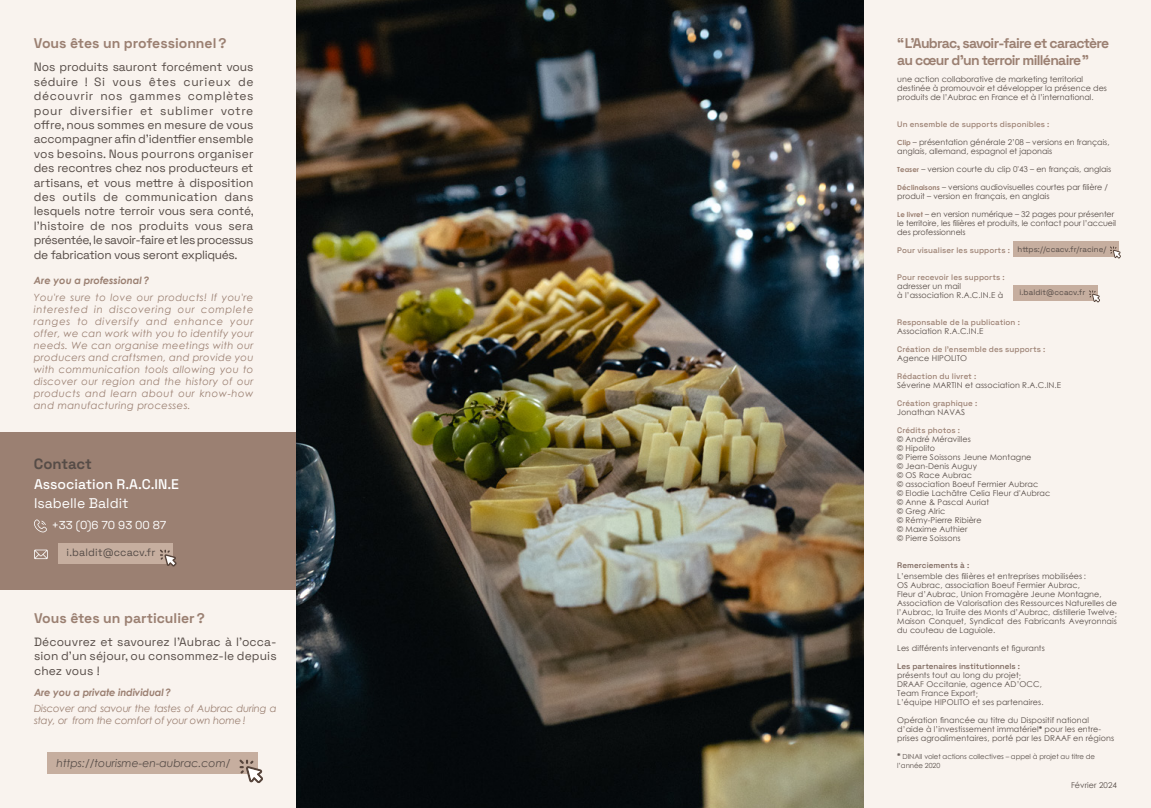
<style>
.page{position:relative;width:1151px;height:808px;background:#fff}
.page>*{position:absolute;margin:0;border:0;box-sizing:border-box;transform-origin:0 0}
.t1{font:300 14.9px "Space Grotesk";letter-spacing:-.005em;color:#564c47}
.t2{font:300 14px/16.8px "Space Grotesk";letter-spacing:-.05em;color:#9b8072}
.t3{font:300 14px "Space Grotesk";color:#9b8072}
.t4{font:300 14px/19px "Space Grotesk";color:#fff}
.t5{font:300 12px/14.4px "Space Grotesk";letter-spacing:-.015em;color:#564c47;text-align:justify}
.t6{font:300 11.5px "Space Grotesk";color:#fff}
.t7{font:italic 10.8px "Century Gothic";color:#564c47}
.t8{font:300 10.6px "Space Grotesk";letter-spacing:.01em;color:#564c47}
.t9{font:italic 10px/12px "Century Gothic";letter-spacing:-.015em;color:#9b8072;text-align:justify}
.t10{font:italic 700 10px "Century Gothic";letter-spacing:-.015em;color:#9b8072}
.t11{font:8px/9px "Century Gothic";letter-spacing:.01em;color:#564c47}
.t12{font:300 8px "Space Grotesk";letter-spacing:.01em;color:#9b8072}
.t13{font:8px/9px "Century Gothic";letter-spacing:-.01em;color:#564c47}
.t14{font:300 8px "Space Grotesk";color:#786258}
.t15{font:300 7.9px "Space Grotesk";letter-spacing:.01em;color:#564c47}
.t16{font:7px/9.6px "Century Gothic";letter-spacing:-.01em;color:#564c47}
.s1{font-weight:700;font-size:7px;color:#9b8072}
.s2{font-weight:700}
.s3{font-weight:700;font-size:8px}
</style>
<div class="page">
<div style="left:0;top:553px;width:297px;height:255px;background:#f9f3ee"></div>
<div style="left:0;top:432px;width:297px;height:157px;background:#9b8072"></div>
<div style="left:0;top:0;width:297px;height:432px;background:#f9f3ee"></div>
<div style="left:863px;top:0;width:288px;height:808px;background:#f9f3ee"></div>
<img style="left:297px;top:0;width:566px;height:808px">
<div style="left:48px;top:752px;width:210px;height:22px;background:#c6ae9f"></div>
<svg style="left:239px;top:759px;width:24px;height:24px"></svg>
<div style="left:1013px;top:285px;width:85px;height:15px;background:#c6ae9f"></div>
<svg style="left:1089px;top:290px;width:11px;height:13px"></svg>
<div style="left:58px;top:543px;width:115px;height:21px;background:#c6ae9f"></div>
<svg style="left:160px;top:549px;width:17px;height:18px"></svg>
<div style="left:1013px;top:241px;width:106px;height:15px;background:#c6ae9f"></div>
<svg style="left:1110px;top:246px;width:11px;height:13px"></svg>
<svg style="left:34px;top:519px;width:13px;height:13px"></svg>
<svg style="left:34px;top:550px;width:14px;height:9px"></svg>
<h2 class="t3" style="left:34px;top:33px;width:194px">Vous êtes un professionnel ?</h2>
<p class="t5" style="left:34px;top:59px;width:222px">Nos produits sauront forcément vous séduire ! Si vous êtes curieux de découvrir nos gammes complètes pour diversifier et sublimer votre offre, nous sommes en mesure de vous accompagner afin d’identfier ensemble vos besoins. Nous pourrons organiser des recontres chez nos producteurs et artisans, et vous mettre à disposition des outils de communication dans lesquels notre terroir vous sera conté, l’histoire de nos produits vous sera présentée, le savoir-faire et les processus de fabrication vous seront expliqués.</p>
<p class="t10" style="left:34px;top:273px;width:117px">Are you a professional ?</p>
<p class="t9" style="left:34px;top:291px;width:221px">You're sure to love our products! If you're interested in discovering our complete ranges to diversify and enhance your offer, we can work with you to identify your needs. We can organise meetings with our producers and craftsmen, and provide you with communication tools allowing you to discover our region and the history of our products and learn about our know-how and manufacturing processes.</p>
<h1 class="t1" style="left:34px;top:453px;width:60px">Contact</h1>
<h2 class="t4" style="left:34px;top:473px;width:147px">Association R.A.C.IN.E<br>Isabelle Baldit</h2>
<h3 class="t6" style="left:52px;top:516px;width:116px">+33 (0)6 70 93 00 87</h3>
<h3 class="t8" style="left:67px;top:545px;width:90px">i.baldit@ccacv.fr</h3>
<h2 class="t3" style="left:34px;top:607px;width:172px">Vous êtes un particulier ?</h2>
<h3 class="t5" style="left:34px;top:634px;width:244px">Découvrez et savourez l’Aubrac à l’occa&shy;sion d’un séjour, ou consommez-le depuis chez vous !</h3>
<p class="t10" style="left:34px;top:684px;width:138px">Are you a private individual ?</p>
<p class="t9" style="left:34px;top:702px;width:244px">Discover and savour the tastes of Aubrac during a stay, or from the comfort of your own home !</p>
<h3 class="t7" style="left:57px;top:756px;width:175px">https://tourisme-en-aubrac.com/</h3>
<h2 class="t2" style="left:897px;top:34px;width:213px">“ L’Aubrac, savoir-faire et caractère au cœur d’un terroir millénaire "</h2>
<p class="t11" style="left:897px;top:74px;width:211px">une action collaborative de marketing territorial destinée à promouvoir et développer la présence des produits de l’Aubrac en France et à l’international.</p>
<p class="t12" style="left:897px;top:118px;width:154px">Un ensemble de supports disponibles :</p>
<p class="t11" style="left:897px;top:137px;width:214px"><span class="s1">Clip</span> – présentation générale 2’08 – versions en français, anglais, allemand, espagnol et japonais</p>
<p class="t11" style="left:897px;top:164px;width:215px"><span class="s1">Teaser</span> – version courte du clip 0'43 – en français, anglais</p>
<p class="t11" style="left:897px;top:182px;width:212px"><span class="s1">Déclinaisons</span> – versions audiovisuelles courtes par filière / produit – version en français, en anglais</p>
<p class="t13" style="left:897px;top:209px;width:220px"><span class="s1">Le livret</span> – en version numérique – 32 pages pour présenter le territoire, les filières et produits, le contact pour l’accueil des professionnels</p>
<p class="t12" style="left:897px;top:244px;width:114px">Pour visualiser les supports :</p>
<p class="t12" style="left:897px;top:271px;width:109px">Pour recevoir les supports :</p>
<p class="t11" style="left:897px;top:281px;width:107px">adresser un mail<br>à l’association R.A.C.IN.E à</p>
<p class="t12" style="left:897px;top:316px;width:124px">Responsable de la publication :</p>
<p class="t11" style="left:897px;top:326px;width:88px">Association R.A.C.IN.E</p>
<p class="t12" style="left:897px;top:343px;width:150px">Création de l’ensemble des supports :</p>
<p class="t11" style="left:897px;top:353px;width:71px">Agence HIPOLITO</p>
<p class="t12" style="left:897px;top:370px;width:81px">Rédaction du livret :</p>
<p class="t11" style="left:897px;top:380px;width:165px">Séverine MARTIN et association R.A.C.IN.E</p>
<p class="t12" style="left:897px;top:397px;width:81px">Création graphique :</p>
<p class="t11" style="left:897px;top:407px;width:69px">Jonathan NAVAS</p>
<p class="t12" style="left:897px;top:424px;width:64px">Crédits photos :</p>
<p class="t11" style="left:897px;top:434px;width:155px">© André Méravilles<br>© Hipolito<br>© Pierre Soissons Jeune Montagne<br>© Jean-Denis Auguy<br>© OS Race Aubrac<br>© association Boeuf Fermier Aubrac<br>© Elodie Lachâtre Celia Fleur d'Aubrac © Anne &amp; Pascal Auriat<br>© Greg Alric<br>© Rémy-Pierre Ribière<br>© Maxime Authier<br>© Pierre Soissons</p>
<p class="t14" style="left:897px;top:559px;width:74px">Remerciements à :</p>
<p class="t11" style="left:897px;top:571px;width:221px">L’ensemble des filières et entreprises mobilisées :<br>OS Aubrac, association Boeuf Fermier Aubrac,<br>Fleur d’Aubrac, Union Fromagère Jeune Montagne, Association de Valorisation des Ressources Naturelles de l’Aubrac, la Truite des Monts d’Aubrac, distillerie Twelve; Maison Conquet, Syndicat des Fabricants Aveyronnais du couteau de Laguiole.</p>
<p class="t11" style="left:897px;top:643px;width:149px">Les différents intervenants et figurants</p>
<p class="t14" style="left:897px;top:660px;width:124px">Les partenaires institutionnels :</p>
<p class="t11" style="left:897px;top:670px;width:148px">présents tout au long du projet;<br>DRAAF Occitanie, agence AD’OCC,<br>Team France Export;<br>L’équipe HIPOLITO et ses partenaires.</p>
<p class="t11" style="left:897px;top:715px;width:218px">Opération financée au titre du Dispositif national d’aide à l’investissement immatériel<span class="s2">*</span> pour les entre&shy;prises agroalimentaires, porté par les DRAAF en régions</p>
<p class="t16" style="left:897px;top:751px;width:199px"><span class="s3">*</span> DINAII volet actions collectives – appel à projet au titre de l’année 2020</p>
<p class="t11" style="left:1071px;top:780px;width:47px">Février 2024</p>
<p class="t15" style="left:1017px;top:243px;width:90px">https://ccacv.fr/racine/</p>
<p class="t15" style="left:1019px;top:286px;width:67px">i.baldit@ccacv.fr</p>
</div>
